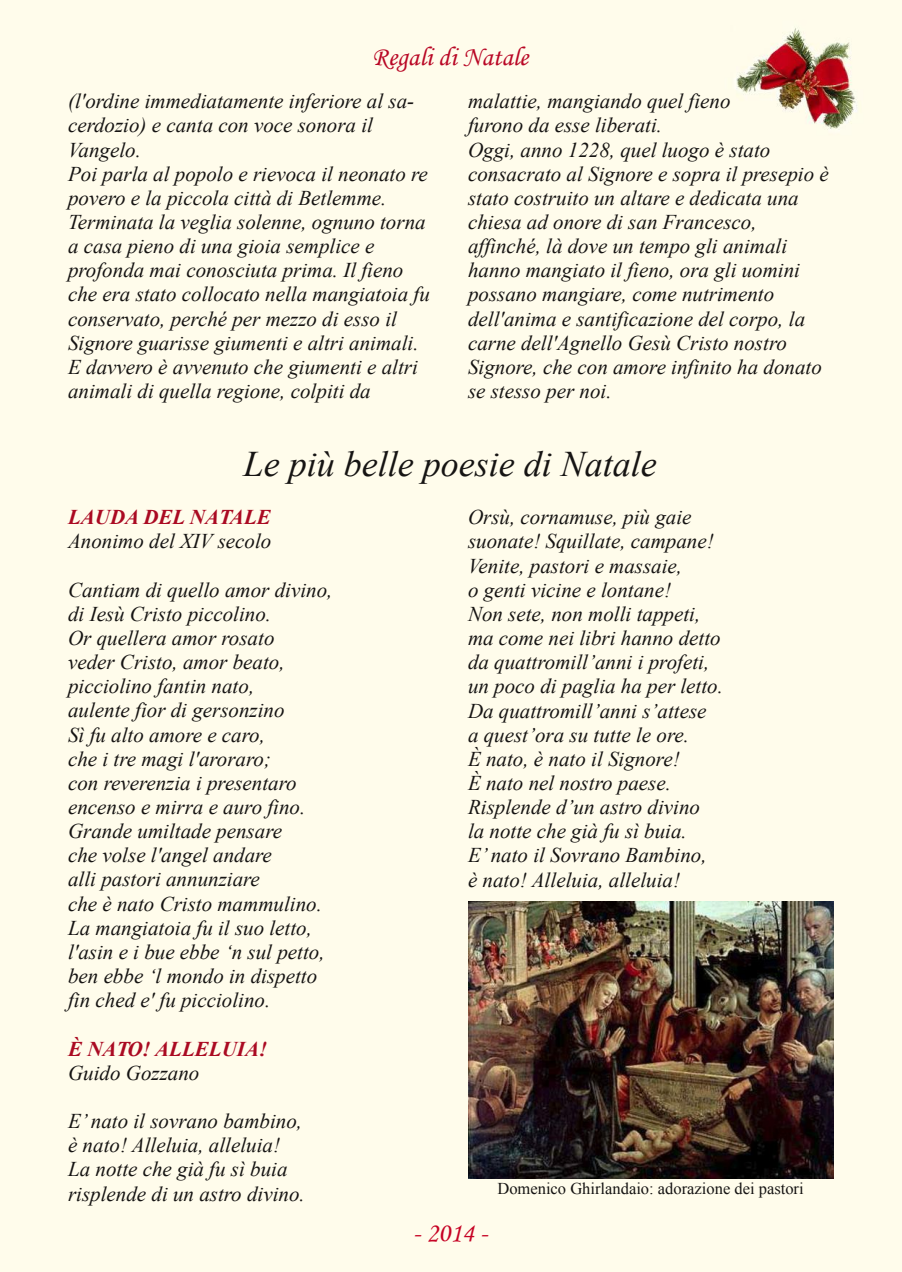
<style>
.page{position:relative;width:902px;height:1272px;background:#fff}
.page>*{position:absolute;margin:0;border:0;box-sizing:border-box;transform-origin:0 0}
.t1{font:italic 36px "Times New Roman";color:#161413}
.t2{font:27px "Monotype Corsiva";color:#b90725}
.t3{font:27px "Monotype Corsiva";color:#c60224}
.t4{font:italic 21px/24.2px "Times New Roman";color:#161413}
.t5{font:italic 700 21px "Times New Roman";color:#aa0a22}
.t6{font:16.5px "Times New Roman";color:#161413}
</style>
<div class="page">
<div style="left:0;top:0;width:901px;height:1271px;background:#fffceb"></div>
<img style="left:468px;top:901px;width:365px;height:277px">
<p class="t2" style="left:372px;top:44px;width:158px">Regali di Natale</p>
<p class="t4" style="left:68px;top:89px;width:363px">(l'ordine immediatamente inferiore al sa&shy;cerdozio) e canta con voce sonora il Vangelo.<br>Poi parla al popolo e rievoca il neonato re povero e la piccola città di Betlemme.<br>Terminata la veglia solenne, ognuno torna a casa pieno di una gioia semplice e profonda mai conosciuta prima. Il fieno che era stato collocato nella mangiatoia fu conservato, perché per mezzo di esso il Signore guarisse giumenti e altri animali.<br>E davvero è avvenuto che giumenti e altri animali di quella regione, colpiti da</p>
<p class="t4" style="left:468px;top:89px;width:362px">malattie, mangiando quel fieno<br>furono da esse liberati.<br>Oggi, anno 1228, quel luogo è stato consacrato al Signore e sopra il presepio è stato costruito un altare e dedicata una chiesa ad onore di san Francesco, affinché, là dove un tempo gli animali hanno mangiato il fieno, ora gli uomini possano mangiare, come nutrimento dell'anima e santificazione del corpo, la carne dell'Agnello Gesù Cristo nostro Signore, che con amore infinito ha donato se stesso per noi.</p>
<h1 class="t1" style="left:244px;top:444px;width:414px">Le più belle poesie di Natale</h1>
<p class="t5" style="left:68px;top:505px;width:204px">LAUDA DEL NATALE</p>
<p class="t4" style="left:68px;top:529px;width:205px">Anonimo del XIV secolo</p>
<p class="t4" style="left:68px;top:577px;width:266px">Cantiam di quello amor divino, di Iesù Cristo piccolino.<br>Or quellera amor rosato<br>veder Cristo, amor beato, picciolino fantin nato,<br>aulente fior di gersonzino<br>Sì fu alto amore e caro,<br>che i tre magi l'aroraro;<br>con reverenzia i presentaro encenso e mirra e auro fino.<br>Grande umiltade pensare<br>che volse l'angel andare<br>alli pastori annunziare<br>che è nato Cristo mammulino.<br>La mangiatoia fu il suo letto, l'asin e i bue ebbe ‘n sul petto, ben ebbe ‘l mondo in dispetto fin ched e' fu picciolino.</p>
<p class="t5" style="left:68px;top:1036px;width:201px">È NATO! ALLELUIA!</p>
<p class="t4" style="left:68px;top:1060px;width:133px">Guido Gozzano</p>
<p class="t4" style="left:68px;top:1108px;width:238px">E’ nato il sovrano bambino, è nato! Alleluia, alleluia!<br>La notte che già fu sì buia risplende di un astro divino.</p>
<p class="t4" style="left:468px;top:505px;width:256px">Orsù, cornamuse, più gaie suonate! Squillate, campane!<br>Venite, pastori e massaie,<br>o genti vicine e lontane!<br>Non sete, non molli tappeti, ma come nei libri hanno detto da quattromill’anni i profeti, un poco di paglia ha per letto.<br>Da quattromill’anni s’attese<br>a quest’ora su tutte le ore.<br>È nato, è nato il Signore!<br>È nato nel nostro paese.<br>Risplende d’un astro divino<br>la notte che già fu sì buia.<br>E’ nato il Sovrano Bambino,<br>è nato! Alleluia, alleluia!</p>
<p class="t6" style="left:497px;top:1179px;width:308px">Domenico Ghirlandaio: adorazione dei pastori</p>
<p class="t3" style="left:413px;top:1219px;width:76px">- 2014 -</p>
</div>
